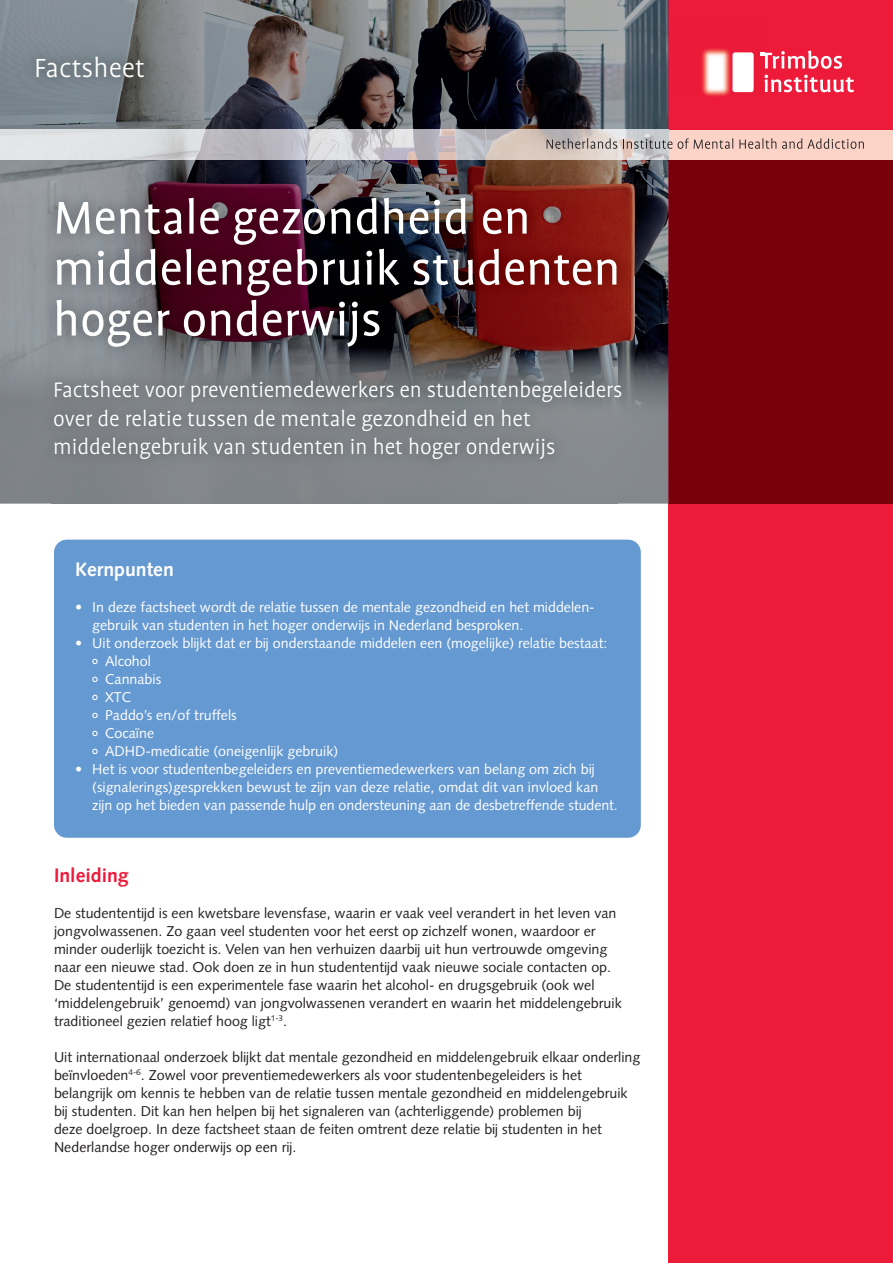
<style>
.page{position:relative;width:893px;height:1263px;background:#fff}
.page>*{position:absolute;margin:0;border:0;box-sizing:border-box;transform-origin:0 0}
.t1{font:52.5px/51px "Profile OT";color:#fff}
.t2{font:300 30px "Profile OT";color:#fff}
.t3{font:300 24px/28.5px "Profile OT";color:#fff}
.t4{font:700 19.5px "Syntax LT Pro";color:#fff}
.t5{font:700 19.5px "Syntax LT Pro";color:#ed1a3a}
.t6{font:14.25px/18px "Syntax LT Pro";color:#231f20}
.t7{font:14.25px/18px "Syntax LT Pro";color:#fff}
</style>
<div class="page">
<div style="left:668px;top:0;width:225px;height:1263px;background:#ed1a3a"></div>
<div style="left:668px;top:159px;width:225px;height:345px;background:#79000b"></div>
<img style="left:0;top:0;width:205px;height:201px">
<img style="left:205px;top:0;width:412px;height:185px">
<img style="left:617px;top:0;width:51px;height:504px">
<div style="left:668px;top:130px;width:225px;height:29px;background:#fcd3c7"></div>
<img style="left:0;top:130px;width:668px;height:29px">
<svg style="left:547px;top:138px;width:70px;height:11px"></svg>
<svg style="left:623px;top:139px;width:49px;height:10px"></svg>
<svg style="left:678px;top:138px;width:55px;height:11px"></svg>
<svg style="left:739px;top:138px;width:37px;height:11px"></svg>
<svg style="left:782px;top:138px;width:82px;height:11px"></svg>
<svg style="left:764px;top:75px;width:90px;height:17px"></svg>
<img style="left:702px;top:48px;width:59px;height:48px">
<svg style="left:761px;top:51px;width:81px;height:18px"></svg>
<img style="left:733px;top:52px;width:20px;height:40px">
<img style="left:41px;top:185px;width:594px;height:287px">
<img style="left:23px;top:44px;width:133px;height:47px">
<div style="left:54px;top:540px;width:587px;height:298px;background:#6599d1;border-radius:13px"></div>
<svg style="left:92px;top:659px;width:6px;height:5px"></svg>
<svg style="left:92px;top:677px;width:6px;height:5px"></svg>
<svg style="left:92px;top:695px;width:6px;height:5px"></svg>
<svg style="left:92px;top:713px;width:6px;height:5px"></svg>
<svg style="left:92px;top:731px;width:6px;height:5px"></svg>
<svg style="left:92px;top:749px;width:6px;height:5px"></svg>
<h2 class="t2" style="left:34px;top:52px;width:112px">Factsheet</h2>
<h1 class="t1" style="left:53px;top:195px;width:569px">Mentale gezondheid en middelengebruik studenten hoger onderwijs</h1>
<h3 class="t3" style="left:53px;top:377px;width:571px">Factsheet voor preventiemedewerkers en studentenbegeleiders over de relatie tussen de mentale gezondheid en het middelen gebruik van studenten in het hoger onderwijs</h3>
<h3 class="t4" style="left:75px;top:557px;width:100px">Kernpunten</h3>
<p class="t7" style="left:92px;top:598px;width:504px;text-indent:-17px">• In deze factsheet wordt de relatie tussen de mentale gezondheid en het middelen&shy;gebruik van studenten in het hoger onderwĳs in Nederland besproken.</p>
<p class="t7" style="left:105px;top:634px;width:504px;text-indent:-30px">• Uit onderzoek blĳkt dat er bĳ onderstaande middelen een (mogelĳke) relatie bestaat:<br>Alcohol<br>Cannabis<br>XTC<br>Paddo’s en/of truffels<br>Cocaïne<br>ADHD-medicatie (oneigenlĳk gebruik)</p>
<p class="t7" style="left:92px;top:760px;width:527px;text-indent:-17px">• Het is voor studentenbegeleiders en preventiemedewerkers van belang om zich bĳ (signalerings)gesprekken bewust te zĳn van deze relatie, omdat dit van invloed kan zĳn op het bieden van passende hulp en ondersteuning aan de desbetreffende student.</p>
<h3 class="t5" style="left:54px;top:863px;width:76px">Inleiding</h3>
<p class="t6" style="left:54px;top:904px;width:569px">De studententĳd is een kwetsbare levensfase, waarin er vaak veel verandert in het leven van jongvolwassenen. Zo gaan veel studenten voor het eerst op zichzelf wonen, waardoor er minder ouderlĳk toezicht is. Velen van hen verhuizen daarbĳ uit hun vertrouwde omgeving naar een nieuwe stad. Ook doen ze in hun studententĳd vaak nieuwe sociale contacten op.<br>De studententĳd is een experimentele fase waarin het alcohol- en drugsgebruik (ook wel ‘middelengebruik’ genoemd) van jongvolwassenen verandert en waarin het middelengebruik traditioneel gezien relatief hoog ligt<sup>1-3</sup>.</p>
<p class="t6" style="left:54px;top:1048px;width:588px">Uit internationaal onderzoek blĳkt dat mentale gezondheid en middelengebruik elkaar onderling beïnvloeden<sup>4-6</sup>. Zowel voor preventiemedewerkers als voor studentenbegeleiders is het belangrĳk om kennis te hebben van de relatie tussen mentale gezondheid en middelengebruik bĳ studenten. Dit kan hen helpen bĳ het signaleren van (achterliggende) problemen bĳ<br>deze doelgroep. In deze factsheet staan de feiten omtrent deze relatie bĳ studenten in het Nederlandse hoger onderwĳs op een rĳ.</p>
</div>
